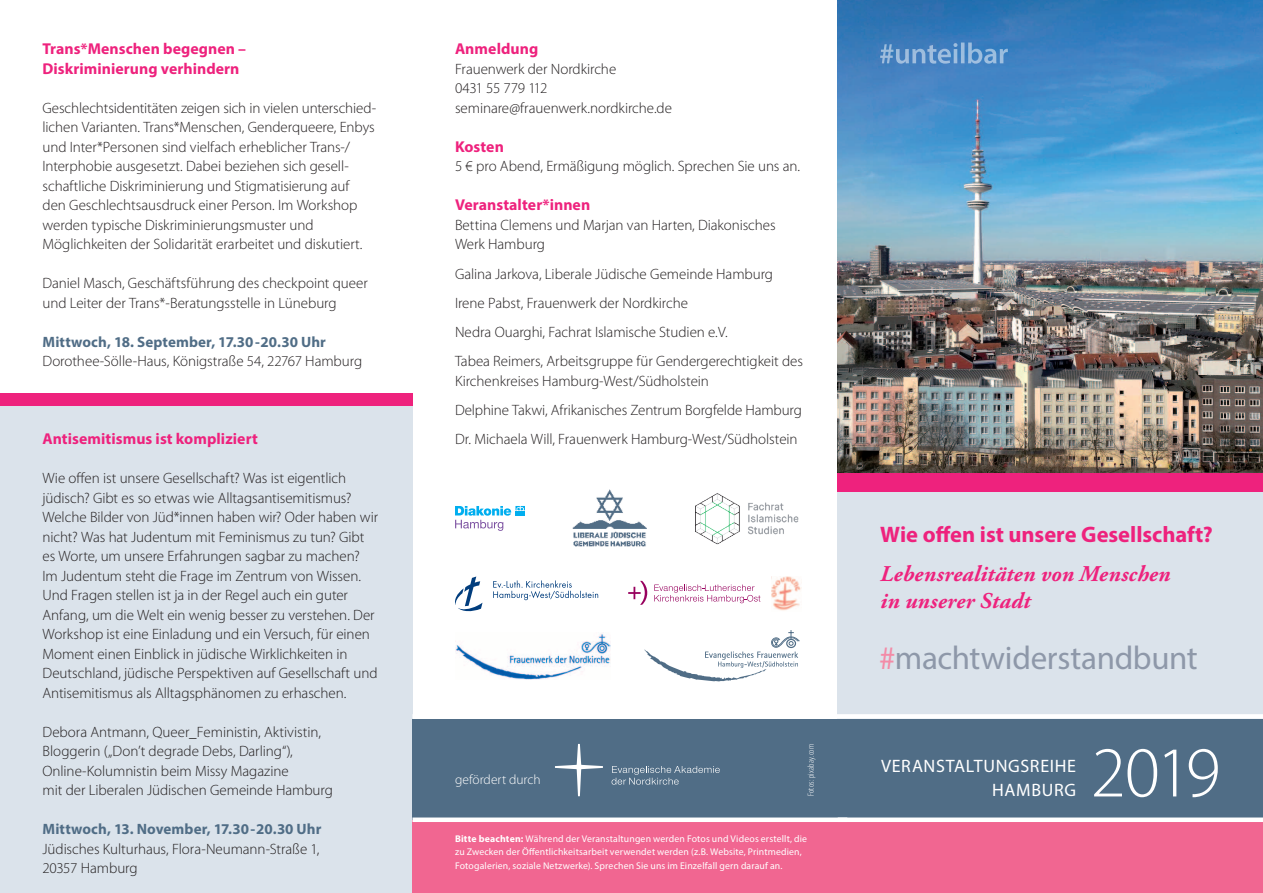
<style>
.page{position:relative;width:1263px;height:893px;background:#fff}
.page>*{position:absolute;margin:0;border:0;box-sizing:border-box;transform-origin:0 0}
.t1{font:300 72px "Myriad Pro";color:#fff}
.t2{font:33px "Myriad Pro";letter-spacing:-.01em;color:#8e98a9}
.t3{font:italic 700 22.5px/27px "Adobe Garamond Pro";letter-spacing:.01em;color:#ee227d}
.t4{font:700 22.5px "Myriad Pro";letter-spacing:-.005em;color:#ee227d}
.t5{font:18px/24px "Myriad Pro";letter-spacing:.035em;color:#fff;text-align:right}
.t6{font:700 15.75px/19.5px "Myriad Pro";letter-spacing:.005em;color:#ee227d}
.t7{font:300 15px/19.5px "Myriad Pro";letter-spacing:-.005em;color:#231f20}
.t8{font:700 15px "Myriad Pro";letter-spacing:.005em;color:#506d86}
.t9{font:300 13.5px "Myriad Pro";color:#fff}
.t10{font:9.75px/13.5px "Myriad Pro";letter-spacing:.015em;color:#fff}
.t11{font:300 condensed 9px "Myriad Pro";letter-spacing:.03em;color:#fff}
.s1{font-weight:700}
.s2{color:#f38ba7}
</style>
<div class="page">
<div style="left:0;top:402px;width:412px;height:491px;background:#dbe3eb"></div>
<div style="left:412px;top:820px;width:427px;height:73px;background:#f16691"></div>
<div style="left:412px;top:719px;width:427px;height:101px;background:#506d86"></div>
<div style="left:838px;top:486px;width:425px;height:273px;background:#dbe3eb"></div>
<img style="left:838px;top:0;width:425px;height:473px">
<svg style="left:880px;top:43px;width:128px;height:21px;background:#6195ca"></svg>
<div style="left:838px;top:473px;width:425px;height:18px;background:#ee227d"></div>
<div style="left:838px;top:820px;width:425px;height:73px;background:#f16691"></div>
<div style="left:838px;top:719px;width:425px;height:101px;background:#506d86"></div>
<div style="left:0;top:394px;width:412px;height:12px;background:#ee227d"></div>
<svg style="left:644px;top:630px;width:156px;height:51px"></svg>
<div style="left:412px;top:714px;width:851px;height:5px;background:#fff"></div>
<div style="left:838px;top:817px;width:425px;height:5px;background:#fff"></div>
<div style="left:412px;top:817px;width:435px;height:5px;background:#fff"></div>
<svg style="left:555px;top:744px;width:48px;height:52px"></svg>
<svg style="left:612px;top:766px;width:108px;height:19px"></svg>
<img style="left:572px;top:489px;width:75px;height:58px">
<svg style="left:455px;top:506px;width:70px;height:25px"></svg>
<img style="left:455px;top:633px;width:155px;height:46px">
<img style="left:695px;top:493px;width:104px;height:52px">
<svg style="left:493px;top:580px;width:105px;height:20px"></svg>
<svg style="left:455px;top:576px;width:27px;height:36px"></svg>
<img style="left:771px;top:576px;width:30px;height:35px">
<svg style="left:654px;top:584px;width:106px;height:19px"></svg>
<svg style="left:628px;top:581px;width:19px;height:24px"></svg>
<p class="t6" style="left:43px;top:39px;width:205px">Trans*Menschen begegnen –<br>Diskriminierung verhindern</p>
<p class="t7" style="left:43px;top:98px;width:335px">Geschlechtsidentitäten zeigen sich in vielen unterschied&shy;lichen Varianten. Trans*Menschen, Genderqueere, Enbys und Inter*Personen sind vielfach erheblicher Trans-/ Interphobie ausgesetzt. Dabei beziehen sich gesell&shy;schaftliche Diskriminierung und Stigmatisierung auf den Geschlechtsausdruck einer Person. Im Workshop werden typische Diskriminierungsmuster und Möglichkeiten der Solidarität erarbeitet und diskutiert.</p>
<p class="t7" style="left:43px;top:274px;width:327px">Daniel Masch, Geschäftsführung des checkpoint queer und Leiter der Trans*-Beratungsstelle in Lüneburg</p>
<p class="t8" style="left:43px;top:332px;width:285px">Mittwoch, 18. September, 17.30-20.30 Uhr</p>
<p class="t7" style="left:43px;top:352px;width:321px">Dorothee-Sölle-Haus, Königstraße 54, 22767 Hamburg</p>
<p class="t6" style="left:455px;top:39px;width:85px">Anmeldung</p>
<p class="t7" style="left:455px;top:59px;width:218px">Frauenwerk der Nordkirche<br>0431 55 779 112 seminare@frauenwerk.nordkirche.de</p>
<p class="t6" style="left:455px;top:136px;width:50px">Kosten</p>
<p class="t7" style="left:455px;top:157px;width:347px">5 € pro Abend, Ermäßigung möglich. Sprechen Sie uns an.</p>
<p class="t6" style="left:455px;top:195px;width:137px">Veranstalter*innen</p>
<p class="t7" style="left:455px;top:215px;width:322px">Bettina Clemens und Marjan van Harten, Diakonisches<br>Werk Hamburg</p>
<p class="t7" style="left:455px;top:259px;width:349px;line-height:29.2px">Galina Jarkova, Liberale Jüdische Gemeinde Hamburg Irene Pabst, Frauenwerk der Nordkirche<br>Nedra Ouarghi, Fachrat Islamische Studien e.V.<br>Tabea Reimers, Arbeitsgruppe für Gendergerechtigkeit des</p>
<p class="t7" style="left:455px;top:366px;width:348px;line-height:29.2px">Kirchenkreises Hamburg-West/Südholstein<br>Delphine Takwi, Afrikanisches Zentrum Borgfelde Hamburg<br>Dr. Michaela Will, Frauenwerk Hamburg-West/Südholstein</p>
<p class="t6" style="left:43px;top:429px;width:217px">Antisemitismus ist kompliziert</p>
<p class="t7" style="left:43px;top:469px;width:337px">Wie offen ist unsere Gesellschaft? Was ist eigentlich jüdisch? Gibt es so etwas wie Alltagsantisemitismus?<br>Welche Bilder von Jüd*innen haben wir? Oder haben wir nicht? Was hat Judentum mit Feminismus zu tun? Gibt es Worte, um unsere Erfahrungen sagbar zu machen?<br>Im Judentum steht die Frage im Zentrum von Wissen.<br>Und Fragen stellen ist ja in der Regel auch ein guter Anfang, um die Welt ein wenig besser zu verstehen. Der Workshop ist eine Einladung und ein Versuch, für einen Moment einen Einblick in jüdische Wirklichkeiten in Deutschland, jüdische Perspektiven auf Gesellschaft und Antisemitismus als Alltagsphänomen zu erhaschen.</p>
<p class="t7" style="left:43px;top:722px;width:292px">Debora Antmann, Queer_Feministin, Aktivistin, Bloggerin („Don’t degrade Debs, Darling“), Online-Kolumnistin beim Missy Magazine<br>mit der Liberalen Jüdischen Gemeinde Hamburg</p>
<p class="t8" style="left:43px;top:819px;width:280px">Mittwoch, 13. November, 17.30-20.30 Uhr</p>
<p class="t7" style="left:43px;top:839px;width:278px">Jüdisches Kulturhaus, Flora-Neumann-Straße 1,<br>20357 Hamburg</p>
<p class="t10" style="left:455px;top:832px;width:354px"><span class="s1">Bitte beachten:</span> Während der Veranstaltungen werden Fotos und Videos erstellt, die zu Zwecken der Öffentlichkeitsarbeit verwendet werden (z.B. Website, Printmedien,<br>Fotogalerien, soziale Netzwerke). Sprechen Sie uns im Einzelfall gern darauf an.</p>
<p class="t11" style="left:806px;top:796px;width:54px;rotate:-90deg">Fotos: pixabay.com</p>
<p class="t9" style="left:455px;top:772px;width:87px">gefördert durch</p>
<h3 class="t4" style="left:880px;top:520px;width:334px">Wie offen ist unsere Gesellschaft?</h3>
<h3 class="t3" style="left:880px;top:561px;width:292px">Lebensrealitäten von Menschen in unserer Stadt</h3>
<h2 class="t2" style="left:879px;top:638px;width:320px"><span class="s2">#</span>machtwiderstandbunt</h2>
<p class="t5" style="left:881px;top:754px;width:196px">Veranstaltungsreihe hamburg</p>
<h1 class="t1" style="left:1091px;top:733px;width:131px">2019</h1>
</div>
